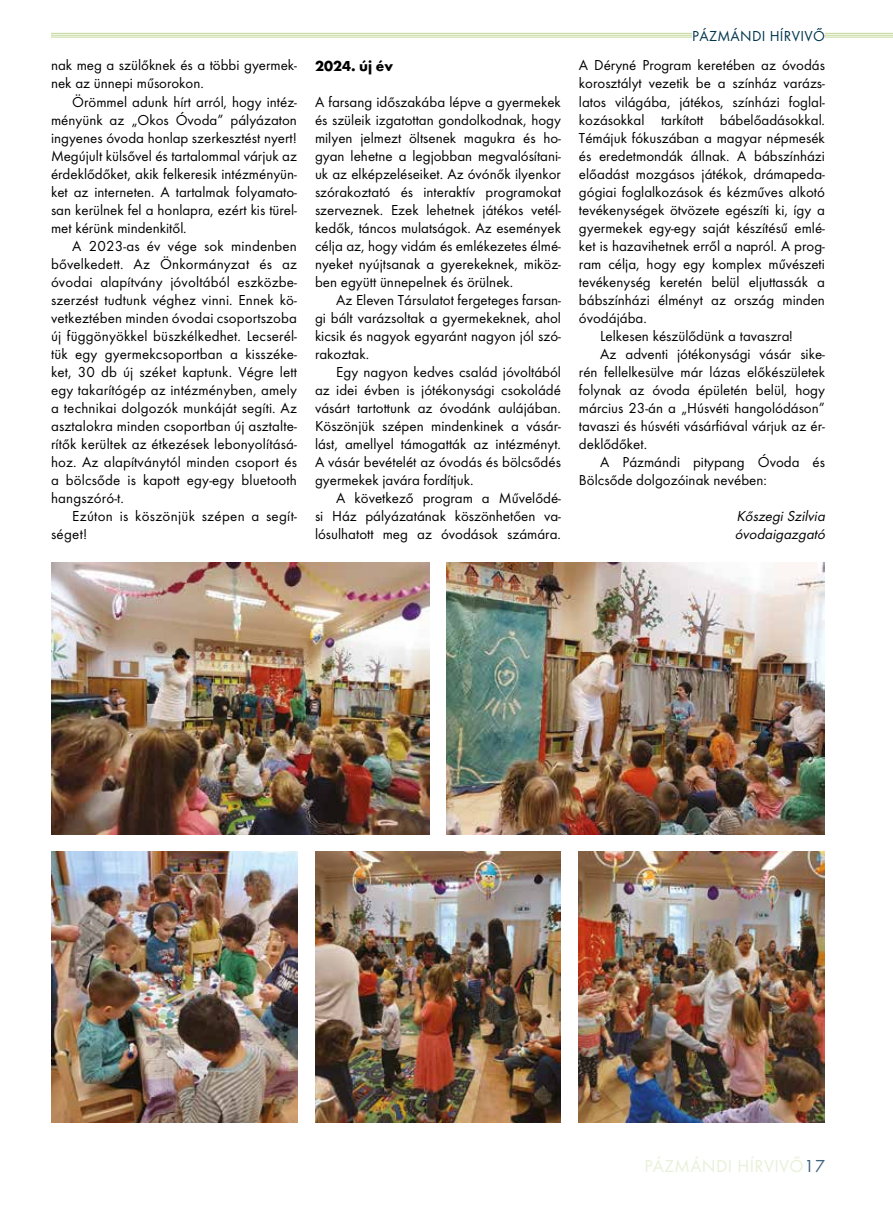
<style>
.page{position:relative;width:893px;height:1208px;background:#fff}
.page>*{position:absolute;margin:0;border:0;box-sizing:border-box;transform-origin:0 0}
.t1{font:18px "Futura PFL";letter-spacing:.02em;color:#e8f0d9}
.t2{font:15px/18px "Futura PFL";color:#000;text-align:justify}
.t3{font:15px/18px "Futura PFL";letter-spacing:.02em;color:#000}
.t4{font:italic 15px/18px "Futura PFL";color:#000}
.t5{font:15px "Futura PFL";letter-spacing:.02em;color:#00354d}
.t6{font:700 15px "Futura PFL";color:#000}
.s1{color:#40647d}
</style>
<div class="page">
<hr style="left:51px;top:33px;width:842px;height:1px;background:#c3d89a">
<hr style="left:51px;top:35px;width:842px;height:1px;background:#c3d89a">
<hr style="left:51px;top:37px;width:842px;height:1px;background:#c3d89a">
<div style="left:692px;top:30px;width:133px;height:11px;background:#fff"></div>
<img style="left:51px;top:562px;width:378px;height:272px">
<img style="left:446px;top:562px;width:379px;height:272px">
<img style="left:51px;top:851px;width:246px;height:272px">
<img style="left:579px;top:851px;width:246px;height:272px">
<img style="left:315px;top:851px;width:246px;height:272px">
<p class="t2" style="left:51px;top:56px;width:247px">nak meg a szülőknek és a többi gyermek&shy;nek az ünnepi műsorokon.</p>
<p class="t2" style="left:51px;top:92px;width:247px;text-indent:21px">Örömmel adunk hírt arról, hogy intéz&shy;ményünk az „Okos Óvoda” pályázaton ingyenes óvoda honlap szerkesztést nyert!<br>Megújult külsővel és tartalommal várjuk az érdeklődőket, akik felkeresik intézményün&shy;ket az interneten. A tartalmak folyamato&shy;san kerülnek fel a honlapra, ezért kis türel&shy;met kérünk mindenkitől.</p>
<p class="t2" style="left:51px;top:236px;width:247px;text-indent:21px">A 2023-as év vége sok mindenben bővelkedett. Az Önkormányzat és az óvodai alapítvány jóvoltából eszközbe&shy;szerzést tudtunk véghez vinni. Ennek kö&shy;vetkeztében minden óvodai csoportszoba új függönyökkel büszkélkedhet. Lecserél&shy;tük egy gyermekcsoportban a kisszéke&shy;ket, 30 db új széket kaptunk. Végre lett egy takarítógép az intézményben, amely a technikai dolgozók munkáját segíti. Az asztalokra minden csoportban új asztalte&shy;rítők kerültek az étkezések lebonyolításá&shy;hoz. Az alapítványtól minden csoport és a bölcsőde is kapott egy-egy bluetooth hangszóró-t.</p>
<p class="t3" style="left:51px;top:506px;width:247px;text-indent:21px">Ezúton is köszönjük szépen a segít&shy;séget!</p>
<p class="t6" style="left:315px;top:56px;width:80px">2024. új év</p>
<p class="t2" style="left:315px;top:92px;width:247px">A farsang időszakába lépve a gyermekek és szüleik izgatottan gondolkodnak, hogy milyen jelmezt öltsenek magukra és ho&shy;gyan lehetne a legjobban megvalósítani&shy;uk az elképzeléseiket. Az óvónők ilyenkor szórakoztató és interaktív programokat szerveznek. Ezek lehetnek játékos vetél&shy;kedők, táncos mulatságok. Az események célja az, hogy vidám és emlékezetes élmé&shy;nyeket nyújtsanak a gyerekeknek, miköz&shy;ben együtt ünnepelnek és örülnek.</p>
<p class="t2" style="left:315px;top:290px;width:247px;text-indent:21px">Az Eleven Társulatot fergeteges farsan&shy;gi bált varázsoltak a gyermekeknek, ahol kicsik és nagyok egyaránt nagyon jól szó&shy;rakoztak.</p>
<p class="t2" style="left:315px;top:362px;width:247px;text-indent:21px">Egy nagyon kedves család jóvoltából az idei évben is jótékonysági csokoládé vásárt tartottunk az óvodánk aulájában.<br>Köszönjük szépen mindenkinek a vásár&shy;lást, amellyel támogatták az intézményt.<br>A vásár bevételét az óvodás és bölcsődés gyermekek javára fordítjuk.</p>
<p class="t2" style="left:315px;top:488px;width:247px;text-indent:21px">A következő program a Művelődé&shy;si Ház pályázatának köszönhetően va&shy;lósulhatott meg az óvodások számára.</p>
<p class="t5" style="left:692px;top:27px;width:134px">PÁZMÁNDI HÍRVIVŐ</p>
<p class="t2" style="left:579px;top:56px;width:247px">A Déryné Program keretében az óvodás</p>
<p class="t2" style="left:579px;top:74px;width:247px">korosztályt vezetik be a színház varázs-</p>
<p class="t2" style="left:579px;top:92px;width:247px">latos világába, játékos, színházi foglal-</p>
<p class="t2" style="left:579px;top:110px;width:247px">kozásokkal tarkított bábelőadásokkal.</p>
<p class="t2" style="left:579px;top:128px;width:247px">Témájuk fókuszában a magyar népmesék</p>
<p class="t2" style="left:579px;top:146px;width:247px">és eredetmondák állnak. A bábszínházi</p>
<p class="t2" style="left:579px;top:164px;width:247px">előadást mozgásos játékok, drámapeda-</p>
<p class="t2" style="left:579px;top:182px;width:247px">gógiai foglalkozások és kézműves alkotó</p>
<p class="t2" style="left:579px;top:200px;width:247px">tevékenységek ötvözete egészíti ki, így a</p>
<p class="t2" style="left:579px;top:218px;width:247px">gyermekek egy-egy saját készítésű emlé-</p>
<p class="t2" style="left:579px;top:236px;width:247px">ket is hazavihetnek erről a napról. A prog-</p>
<p class="t2" style="left:579px;top:254px;width:247px">ram célja, hogy egy komplex művészeti</p>
<p class="t2" style="left:579px;top:272px;width:247px">tevékenység keretén belül eljuttassák a</p>
<p class="t2" style="left:579px;top:290px;width:247px">bábszínházi élményt az ország minden</p>
<p class="t2" style="left:579px;top:308px;width:69px">óvodájába.</p>
<p class="t2" style="left:600px;top:326px;width:194px">Lelkesen készülődünk a tavaszra!</p>
<p class="t2" style="left:600px;top:344px;width:226px">Az adventi jótékonysági vásár sike-</p>
<p class="t2" style="left:579px;top:362px;width:247px">rén fellelkesülve már lázas előkészületek</p>
<p class="t2" style="left:579px;top:380px;width:247px">folynak az óvoda épületén belül, hogy</p>
<p class="t2" style="left:579px;top:398px;width:247px">március 23-án a „Húsvéti hangolódáson”</p>
<p class="t2" style="left:579px;top:416px;width:247px">tavaszi és húsvéti vásárfiával várjuk az ér-</p>
<p class="t2" style="left:579px;top:434px;width:70px">deklődőket.</p>
<p class="t2" style="left:600px;top:452px;width:226px">A Pázmándi pitypang Óvoda és</p>
<p class="t2" style="left:579px;top:470px;width:189px">Bölcsőde dolgozóinak nevében:</p>
<p class="t4" style="left:735px;top:506px;width:95px">KőszegiSzilvia óvodaigazgató</p>
<p class="t1" style="left:644px;top:1155px;width:182px">PÁZMÁNDI HÍRVIVŐ<span class="s1">17</span></p>
</div>
